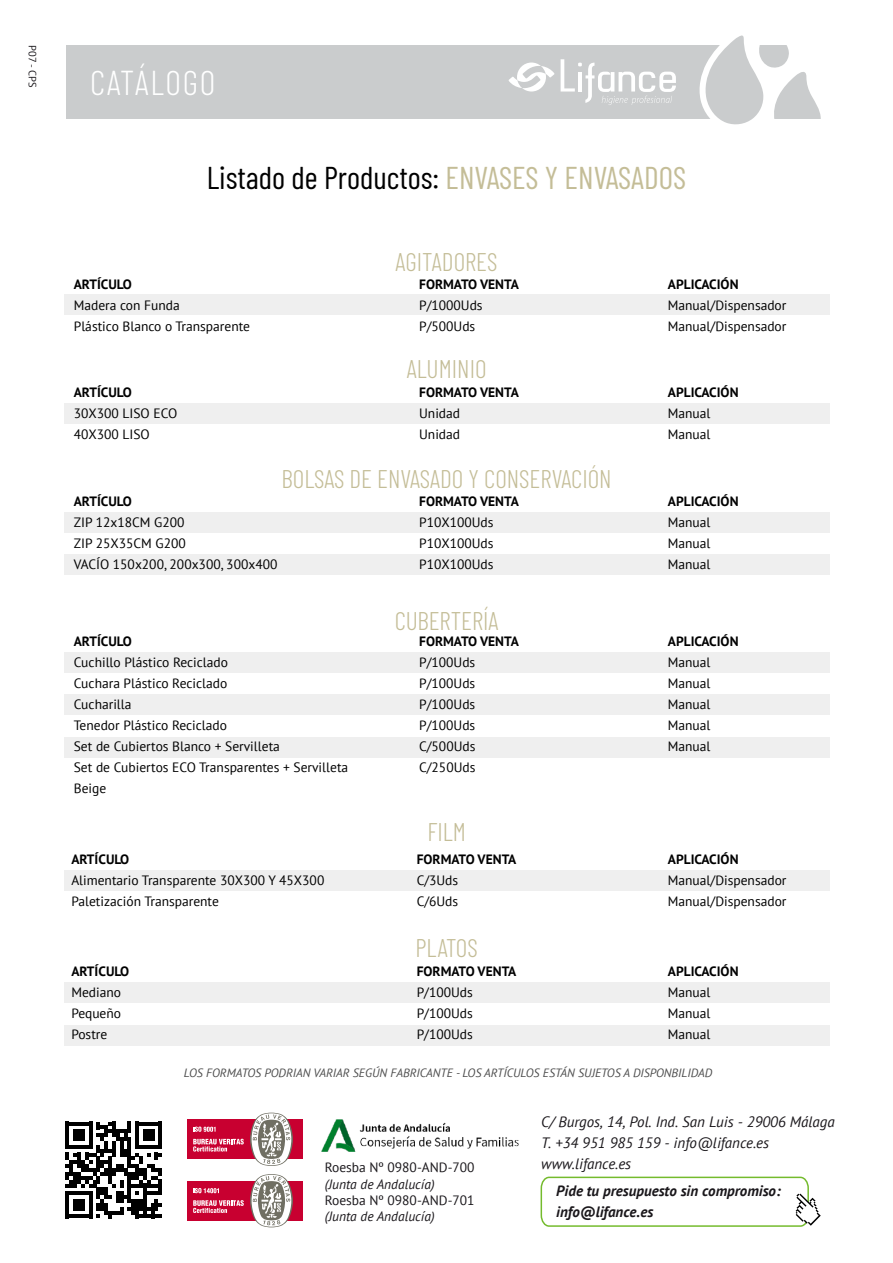
<style>
.page{position:relative;width:893px;height:1263px;background:#fff}
.page>*{position:absolute;margin:0;border:0;box-sizing:border-box;transform-origin:0 0}
.t1{font:300 34.5px "Barlow Condensed";letter-spacing:.05em;color:#fff}
.t2{font:31.5px "Barlow Condensed";color:#000}
.t3{font:300 25.5px "Barlow Condensed";color:#c4bd97}
.t4{font:italic 15px/21px "PT Sans";color:#1a171b}
.t5{font:italic 700 15px/21px "PT Sans";color:#1a171b}
.t6{font:13.5px/21px "PT Sans";color:#000}
.t7{font:700 13.5px "PT Sans";color:#000}
.t8{font:13.5px "PT Sans";color:#1a171b}
.t9{font:italic 13.5px "PT Sans";color:#1a171b}
.t10{font:italic 12px "PT Sans";color:#4c4c4c}
.t11{font:10.5px "PT Sans";color:#1a171b}
.s1{color:#c4bd97}
</style>
<div class="page">
<svg style="left:66px;top:1122px;width:96px;height:96px"></svg>
<svg style="left:540px;top:1176px;width:281px;height:51px"></svg>
<div style="left:187px;top:1119px;width:116px;height:40px;background:#c80030"></div>
<svg style="left:250px;top:1112px;width:43px;height:54px"></svg>
<svg style="left:193px;top:1126px;width:23px;height:6px"></svg>
<svg style="left:193px;top:1139px;width:51px;height:12px"></svg>
<div style="left:187px;top:1181px;width:116px;height:39px;background:#c80030"></div>
<svg style="left:250px;top:1174px;width:43px;height:53px"></svg>
<svg style="left:193px;top:1200px;width:51px;height:13px"></svg>
<svg style="left:193px;top:1188px;width:26px;height:5px"></svg>
<img style="left:321px;top:1119px;width:198px;height:33px">
<div style="left:64px;top:294px;width:765px;height:21px;background:#efefef"></div>
<div style="left:64px;top:403px;width:765px;height:20px;background:#efefef"></div>
<div style="left:64px;top:554px;width:765px;height:21px;background:#efefef"></div>
<div style="left:64px;top:512px;width:765px;height:21px;background:#efefef"></div>
<div style="left:64px;top:737px;width:765px;height:21px;background:#efefef"></div>
<div style="left:64px;top:694px;width:765px;height:20px;background:#efefef"></div>
<div style="left:64px;top:652px;width:765px;height:21px;background:#efefef"></div>
<div style="left:64px;top:870px;width:765px;height:20px;background:#efefef"></div>
<div style="left:64px;top:1025px;width:765px;height:20px;background:#efefef"></div>
<div style="left:64px;top:982px;width:765px;height:20px;background:#efefef"></div>
<div style="left:66px;top:45px;width:658px;height:74px;background:#cacccd"></div>
<svg style="left:561px;top:59px;width:115px;height:46px"></svg>
<svg style="left:508px;top:63px;width:47px;height:29px"></svg>
<svg style="left:699px;top:35px;width:122px;height:90px"></svg>
<p class="t11" style="left:39px;top:45px;width:43px;rotate:90deg">P07 - CPS</p>
<h1 class="t1" style="left:90px;top:58px;width:127px">CATÁLOGO</h1>
<h2 class="t2" style="left:207px;top:156px;width:481px">Listado de Productos: <span class="s1">ENVASES Y ENVASADOS</span></h2>
<p class="t7" style="left:74px;top:275px;width:59px">ARTÍCULO</p>
<p class="t6" style="left:74px;top:294px;width:178px">Madera con Funda<br>Plástico Blanco o Transparente</p>
<p class="t7" style="left:74px;top:383px;width:59px">ARTÍCULO</p>
<p class="t6" style="left:74px;top:402px;width:105px">30X300 LISO ECO<br>40X300 LISO</p>
<h3 class="t3" style="left:396px;top:244px;width:103px">AGITADORES</h3>
<p class="t7" style="left:419px;top:275px;width:101px">FORMATO VENTA</p>
<p class="t6" style="left:419px;top:294px;width:65px">P/1000Uds<br>P/500Uds</p>
<h3 class="t3" style="left:407px;top:351px;width:81px">ALUMINIO</h3>
<p class="t7" style="left:419px;top:383px;width:101px">FORMATO VENTA</p>
<p class="t6" style="left:419px;top:402px;width:43px">Unidad<br>Unidad</p>
<h3 class="t3" style="left:282px;top:460px;width:332px">BOLSAS DE ENVASADO Y CONSERVACIÓN</h3>
<p class="t7" style="left:74px;top:492px;width:59px">ARTÍCULO</p>
<p class="t6" style="left:74px;top:512px;width:205px">ZIP 12x18CM G200<br>ZIP 25X35CM G200<br>VACÍO 150x200, 200x300, 300x400</p>
<p class="t7" style="left:74px;top:633px;width:59px">ARTÍCULO</p>
<p class="t6" style="left:74px;top:652px;width:276px">Cuchillo Plástico Reciclado<br>Cuchara Plástico Reciclado<br>Cucharilla<br>Tenedor Plástico Reciclado<br>Set de Cubiertos Blanco + Servilleta<br>Set de Cubiertos ECO Transparentes + Servilleta<br>Beige</p>
<p class="t7" style="left:71px;top:850px;width:59px">ARTÍCULO</p>
<p class="t6" style="left:71px;top:869px;width:254px">Alimentario Transparente 30X300 Y 45X300<br>Paletización Transparente</p>
<p class="t7" style="left:419px;top:492px;width:101px">FORMATO VENTA</p>
<p class="t6" style="left:419px;top:512px;width:76px;text-align:justify">P10X100Uds P10X100Uds P10X100Uds</p>
<h3 class="t3" style="left:395px;top:603px;width:105px">CUBERTERÍA</h3>
<p class="t7" style="left:419px;top:633px;width:101px">FORMATO VENTA</p>
<p class="t6" style="left:419px;top:652px;width:58px;text-align:justify">P/100Uds P/100Uds P/100Uds P/100Uds C/500Uds C/250Uds</p>
<h3 class="t3" style="left:427px;top:813px;width:40px">FILM</h3>
<p class="t7" style="left:417px;top:850px;width:101px">FORMATO VENTA</p>
<p class="t6" style="left:417px;top:869px;width:43px">C/3Uds<br>C/6Uds</p>
<h3 class="t3" style="left:415px;top:929px;width:64px">PLATOS</h3>
<p class="t7" style="left:668px;top:275px;width:72px">APLICACIÓN</p>
<p class="t6" style="left:668px;top:294px;width:120px">Manual/Dispensador<br>Manual/Dispensador</p>
<p class="t7" style="left:668px;top:383px;width:72px">APLICACIÓN</p>
<p class="t6" style="left:668px;top:402px;width:44px">Manual<br>Manual</p>
<p class="t7" style="left:668px;top:493px;width:72px">APLICACIÓN</p>
<p class="t6" style="left:668px;top:512px;width:44px;text-align:justify">Manual Manual Manual</p>
<p class="t7" style="left:668px;top:633px;width:72px">APLICACIÓN</p>
<p class="t6" style="left:668px;top:652px;width:44px;text-align:justify">Manual Manual Manual Manual Manual</p>
<p class="t7" style="left:668px;top:850px;width:72px">APLICACIÓN</p>
<p class="t6" style="left:668px;top:869px;width:120px">Manual/Dispensador<br>Manual/Dispensador</p>
<p class="t7" style="left:71px;top:962px;width:59px">ARTÍCULO</p>
<p class="t6" style="left:71px;top:981px;width:51px;text-align:justify">Mediano Pequeño Postre</p>
<p class="t7" style="left:668px;top:962px;width:72px">APLICACIÓN</p>
<p class="t6" style="left:668px;top:981px;width:44px;text-align:justify">Manual Manual Manual</p>
<p class="t10" style="left:184px;top:1065px;width:530px">LOS FORMATOS PODRIAN VARIAR SEGÚN FABRICANTE - LOS ARTÍCULOS ESTÁN SUJETOS A DISPONBILIDAD</p>
<p class="t7" style="left:417px;top:962px;width:101px">FORMATO VENTA</p>
<p class="t6" style="left:417px;top:981px;width:58px;text-align:justify">P/100Uds P/100Uds P/100Uds</p>
<p class="t8" style="left:325px;top:1159px;width:151px">Roesba Nº 0980-AND-700</p>
<p class="t9" style="left:325px;top:1175px;width:111px">(Junta de Andalucía)</p>
<p class="t8" style="left:325px;top:1192px;width:151px">Roesba Nº 0980-AND-701</p>
<p class="t9" style="left:325px;top:1208px;width:111px">(Junta de Andalucía)</p>
<p class="t4" style="left:541px;top:1111px;width:295px">C/ Burgos, 14, Pol. Ind. San Luis - 29006 Málaga<br>T. +34 951 985 159 - info@lifance.es www.lifance.es</p>
<p class="t5" style="left:556px;top:1180px;width:226px">Pide tu presupuesto sin compromiso: info@lifance.es</p>
</div>
